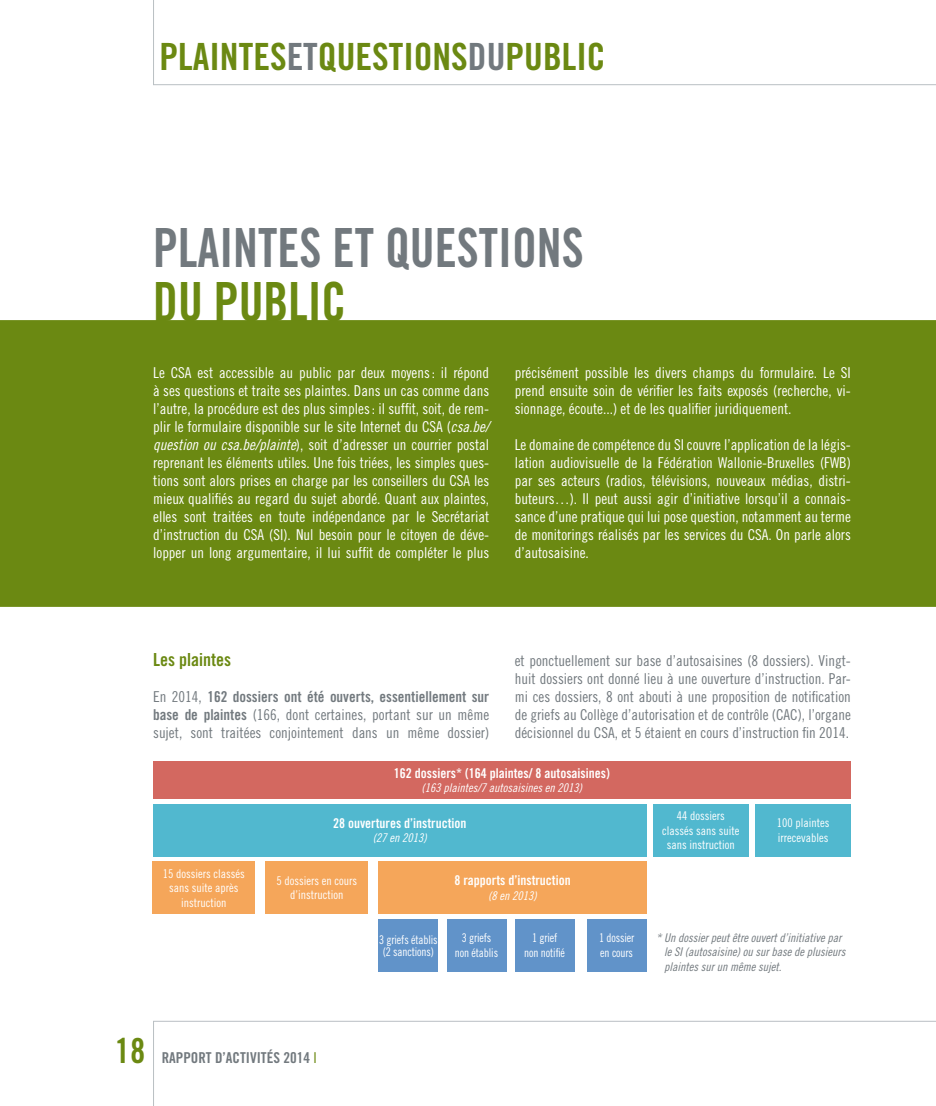
<style>
.page{position:relative;width:936px;height:1106px;background:#fff}
.page>*{position:absolute;margin:0;border:0;box-sizing:border-box;transform-origin:0 0}
.t1{font:54px "Trade Gothic LT Std Bd Cn 20";color:#72797e;scale:.92 1}
.t2{font:54px "Trade Gothic LT Std Bd Cn 20";color:#6b8912;scale:.92 1}
.t3{font:37.5px "Trade Gothic LT Std Bd Cn 20";color:#6b8912}
.t4{font:34.5px "Trade Gothic LT Std Bd Cn 20";color:#6b8912}
.t5{font:18px "Trade Gothic LT Std Bd Cn 20";color:#6b8912}
.t6{font:15px/18px "Trade Gothic LT Std Cn 18";color:#fff;text-align:justify}
.t7{font:15px/18px "Trade Gothic LT Std Cn 18";color:#72797e}
.t8{font:15px "Trade Gothic LT Std Bd Cn 20";color:#72797e}
.t9{font:13.5px "Trade Gothic LT Std Bd Cn 20";color:#fff}
.t10{font:12px/14.4px "Trade Gothic LT Std Cn 18";color:#fff;text-align:center}
.t11{font:12px/14.4px "Trade Gothic LT Std Cn 18 Obl";color:#72797e}
.t12{font:12px/14.4px "Trade Gothic LT Std Cn 18";color:#fff;text-align:center;scale:.95 1}
.t13{font:12px "Trade Gothic LT Std Cn 18 Obl";color:#fff}
.s1{color:#72797e}
.s2{font-family:"Trade Gothic LT Std Cn 18 Obl"}
.s3{font-family:"Trade Gothic LT Std Cn 18"}
.s4{font-family:"Trade Gothic LT Std Bd Cn 20"}
.s5{font-family:"Trade Gothic LT Std Cn 18";color:#6b8912}
</style>
<div class="page">
<div style="left:0;top:320px;width:935px;height:287px;background:#6b8912"></div>
<svg style="left:153px;top:0;width:782px;height:85px"></svg>
<svg style="left:153px;top:1020px;width:782px;height:86px"></svg>
<div style="left:755px;top:804px;width:95px;height:52px;background:#51b8cf"></div>
<div style="left:653px;top:804px;width:95px;height:52px;background:#51b8cf"></div>
<div style="left:153px;top:761px;width:697px;height:38px;background:#d36860"></div>
<div style="left:153px;top:804px;width:493px;height:52px;background:#51b8cf"></div>
<div style="left:378px;top:861px;width:268px;height:52px;background:#f5a65a"></div>
<div style="left:153px;top:861px;width:102px;height:52px;background:#f5a65a"></div>
<div style="left:266px;top:861px;width:102px;height:52px;background:#f5a65a"></div>
<div style="left:378px;top:919px;width:60px;height:52px;background:#6193c9"></div>
<div style="left:446px;top:919px;width:60px;height:52px;background:#6193c9"></div>
<div style="left:514px;top:919px;width:60px;height:52px;background:#6193c9"></div>
<div style="left:586px;top:919px;width:60px;height:52px;background:#6193c9"></div>
<h2 class="t3" style="left:159px;top:33px;width:447px">PLAINTES<span class="s1">ET</span>QUESTIONS<span class="s1">DU</span>PUBLIC</h2>
<h1 class="t1" style="left:153px;top:214px;width:469px">PLAINTES ET QUESTIONS</h1>
<h1 class="t2" style="left:153px;top:268px;width:212px">DU PUBLIC</h1>
<p class="t6" style="left:153px;top:363px;width:337px">Le CSA est accessible au public par deux moyens: il répond à ses questions et traite ses plaintes. Dans un cas comme dans l’autre, la procédure est des plus simples: il suffit, soit, de rem&shy;plir le formulaire disponible sur le site Internet du CSA (<span class="s2">csa.be/ question ou csa.be/plainte</span>), soit d’adresser un courrier postal reprenant les éléments utiles. Une fois triées, les simples ques&shy;tions sont alors prises en charge par les conseillers du CSA les mieux qualifiés au regard du sujet abordé. Quant aux plaintes, elles sont traitées en toute indépendance par le Secrétariat d’instruction du CSA (SI). Nul besoin pour le citoyen de déve&shy;lopper un long argumentaire, il lui suffit de compléter le plus</p>
<p class="t6" style="left:514px;top:363px;width:337px">précisément possible les divers champs du formulaire. Le SI prend ensuite soin de vérifier les faits exposés (recherche, vi&shy;sionnage, écoute...) et de les qualifier juridiquement.</p>
<p class="t6" style="left:514px;top:435px;width:337px">Le domaine de compétence du SI couvre l’application de la légis&shy;lation audiovisuelle de la Fédération Wallonie-Bruxelles (FWB) par ses acteurs (radios, télévisions, nouveaux médias, distri&shy;buteurs…). Il peut aussi agir d’initiative lorsqu’il a connais&shy;sance d’une pratique qui lui pose question, notamment au terme de monitorings réalisés par les services du CSA. On parle alors d’autosaisine.</p>
<p class="t5" style="left:153px;top:649px;width:79px">Les plaintes</p>
<p class="t8" style="left:153px;top:688px;width:337px"><span class="s3">En 2014,</span> 162 dossiers ont été ouverts, essentiellement sur</p>
<p class="t7" style="left:153px;top:705px;width:337px"><span class="s4">base de plaintes</span> (166, dont certaines, portant sur un même sujet, sont traitées conjointement dans un même dossier)</p>
<p class="t7" style="left:514px;top:651px;width:337px;text-align:justify">et ponctuellement sur base d’autosaisines (8 dossiers). Vingt&shy;huit dossiers ont donné lieu à une ouverture d’instruction. Par&shy;mi ces dossiers, 8 ont abouti à une proposition de notification de griefs au Collège d’autorisation et de contrôle (CAC), l’organe décisionnel du CSA, et 5 étaient en cours d’instruction fin 2014.</p>
<p class="t9" style="left:394px;top:765px;width:217px">162 dossiers* (164 plaintes/ 8 autosaisines)</p>
<p class="t13" style="left:421px;top:781px;width:162px">(163 plaintes/7 autosaisines en 2013)</p>
<p class="t9" style="left:333px;top:815px;width:135px">28 ouvertures d’instruction</p>
<p class="t13" style="left:373px;top:831px;width:55px">(27 en 2013)</p>
<p class="t9" style="left:454px;top:872px;width:118px">8 rapports d’instruction</p>
<p class="t13" style="left:488px;top:888px;width:50px">(8 en 2013)</p>
<p class="t10" style="left:163px;top:866px;width:83px">15 dossiers classés sans suite après instruction</p>
<p class="t10" style="left:276px;top:873px;width:82px">5 dossiers en cours d’instruction</p>
<p class="t10" style="left:662px;top:808px;width:79px">44 dossiers classés sans suite sans instruction</p>
<p class="t10" style="left:776px;top:816px;width:54px;text-align:left">100 plaintes irrecevables</p>
<p class="t12" style="left:379px;top:933px;width:63px;line-height:12px">3 griefs établis (2 sanctions)</p>
<p class="t12" style="left:455px;top:930px;width:47px">3 griefs non établis</p>
<p class="t12" style="left:524px;top:930px;width:44px">1 grief non notifié</p>
<p class="t11" style="left:664px;top:930px;width:183px;text-indent:-8px">* Un dossier peut être ouvert d’initiative par le SI (autosaisine) ou sur base de plusieurs plaintes sur un même sujet.</p>
<p class="t12" style="left:599px;top:930px;width:39px;text-align:left">1 dossier en cours</p>
<h3 class="t4" style="left:115px;top:1029px;width:32px">18</h3>
<p class="t8" style="left:162px;top:1048px;width:156px">RAPPORT D’ACTIVITÉS 2014 <span class="s5">I</span></p>
</div>
